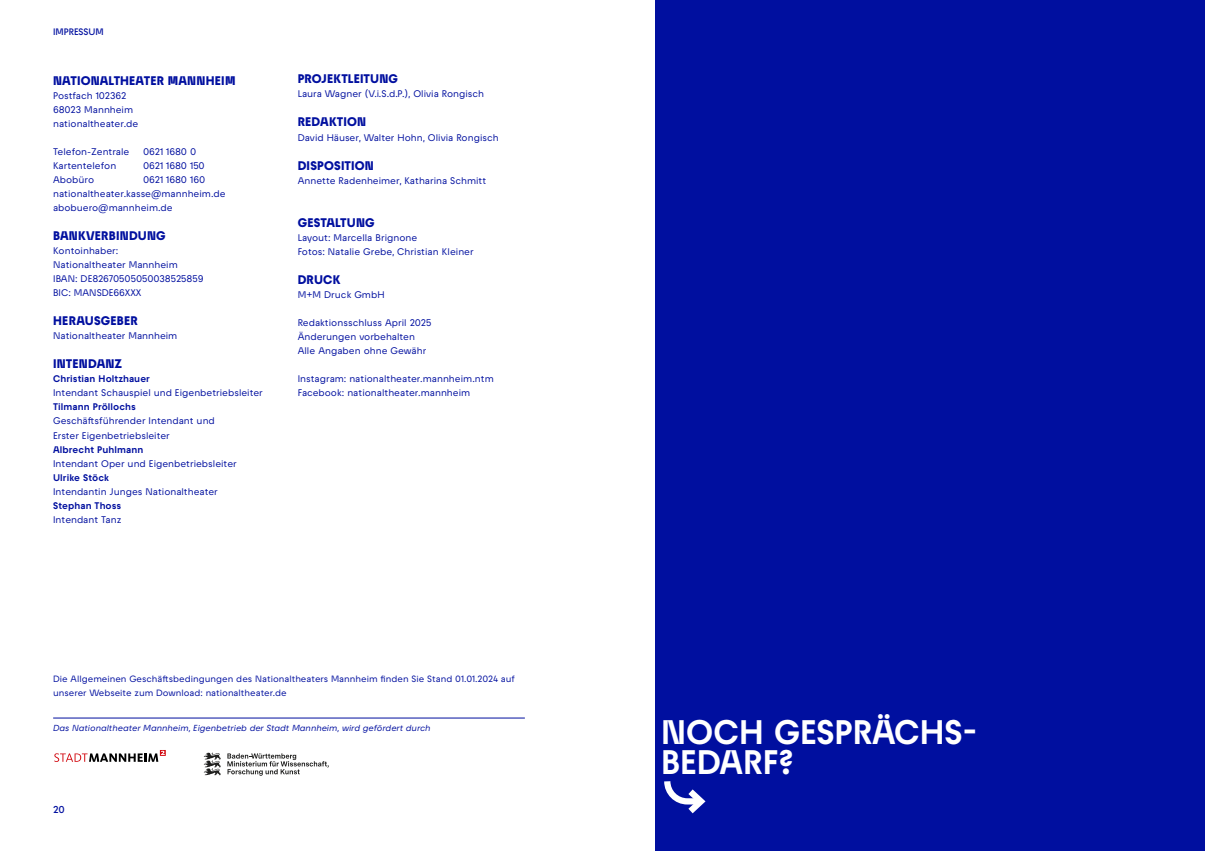
<style>
.page{position:relative;width:1205px;height:851px;background:#fff}
.page>*{position:absolute;margin:0;border:0;box-sizing:border-box;transform-origin:0 0}
.t1{font:700 34px/30px "Raptor V2 Premium";color:#fff}
.t2{font:900 12.5px "Raptor V2 Premium";letter-spacing:.015em;color:#000f9f}
.t3{font:600 10px "Raptor V2 Premium";color:#000f9f}
.t4{font:500 9.62px/14px "Raptor V2 Premium";color:#000f9f}
.t5{font:700 9.62px "Raptor V2 Premium";letter-spacing:.01em;color:#000f9f}
.t6{font:600 9.38px "Raptor V2 Premium";color:#000f9f}
.t7{font:500 9.12px/14px "Raptor V2 Premium";color:#000f9f}
.t8{font:italic 500 8.75px "Raptor V2 Premium";letter-spacing:-.005em;color:#000f9f}
</style>
<div class="page">
<hr style="left:53px;top:717px;width:472px;height:1px;background:#000f9f">
<svg style="left:54px;top:750px;width:112px;height:11px"></svg>
<svg style="left:227px;top:753px;width:102px;height:22px"></svg>
<svg style="left:204px;top:752px;width:17px;height:23px"></svg>
<div style="left:656px;top:0;width:549px;height:850px;background:#000f9f"></div>
<svg style="left:664px;top:781px;width:42px;height:33px"></svg>
<p class="t6" style="left:53px;top:25px;width:52px">IMPRESSUM</p>
<p class="t2" style="left:53px;top:71px;width:184px">NATIONALTHEATER MANNHEIM</p>
<p class="t4" style="left:53px;top:89px;width:87px">Postfach 102362<br>68023 Mannheim nationaltheater.de</p>
<p class="t4" style="left:53px;top:145px;width:78px">Telefon-Zentrale</p>
<p class="t4" style="left:143px;top:145px;width:55px">0621 1680 0</p>
<p class="t4" style="left:53px;top:159px;width:65px">Kartentelefon</p>
<p class="t4" style="left:143px;top:159px;width:63px">0621 1680 150</p>
<p class="t4" style="left:53px;top:173px;width:42px">Abobüro</p>
<p class="t4" style="left:53px;top:173px;width:174px;text-indent:90px">0621 1680 160 nationaltheater.kasse@mannheim.de abobuero@mannheim.de</p>
<p class="t2" style="left:53px;top:226px;width:114px">BANKVERBINDUNG</p>
<p class="t4" style="left:53px;top:244px;width:152px">Kontoinhaber:<br>Nationaltheater Mannheim<br>IBAN: DE82670505050038525859<br>BIC: MANSDE66XXX</p>
<p class="t2" style="left:53px;top:311px;width:86px">HERAUSGEBER</p>
<p class="t4" style="left:53px;top:329px;width:126px">Nationaltheater Mannheim</p>
<p class="t2" style="left:53px;top:354px;width:70px">INTENDANZ</p>
<p class="t5" style="left:53px;top:372px;width:98px">Christian Holtzhauer</p>
<p class="t4" style="left:53px;top:386px;width:211px">Intendant Schauspiel und Eigenbetriebsleiter</p>
<p class="t5" style="left:53px;top:400px;width:84px">Tilmann Pröllochs</p>
<p class="t4" style="left:53px;top:414px;width:163px">Geschäftsführender Intendant und<br>Erster Eigenbetriebsleiter</p>
<p class="t5" style="left:53px;top:442px;width:92px">Albrecht Puhlmann</p>
<p class="t4" style="left:53px;top:456px;width:185px">Intendant Oper und Eigenbetriebsleiter</p>
<p class="t5" style="left:53px;top:470px;width:57px">Ulrike Stöck</p>
<p class="t4" style="left:53px;top:484px;width:166px">Intendantin Junges Nationaltheater</p>
<p class="t5" style="left:53px;top:498px;width:70px">Stephan Thoss</p>
<p class="t4" style="left:53px;top:512px;width:70px">Intendant Tanz</p>
<p class="t2" style="left:298px;top:70px;width:102px">PROJEKTLEITUNG</p>
<p class="t4" style="left:298px;top:87px;width:188px">Laura Wagner (V.i.S.d.P.), Olivia Rongisch</p>
<p class="t2" style="left:298px;top:113px;width:70px">REDAKTION</p>
<p class="t4" style="left:298px;top:130px;width:203px">David Häuser, Walter Hohn, Olivia Rongisch</p>
<p class="t2" style="left:298px;top:156px;width:78px">DISPOSITION</p>
<p class="t4" style="left:298px;top:173px;width:190px">Annette Radenheimer, Katharina Schmitt</p>
<p class="t2" style="left:298px;top:213px;width:78px">GESTALTUNG</p>
<p class="t4" style="left:298px;top:230px;width:177px">Layout: Marcella Brignone<br>Fotos: Natalie Grebe, Christian Kleiner</p>
<p class="t2" style="left:298px;top:270px;width:44px">DRUCK</p>
<p class="t4" style="left:298px;top:287px;width:88px">M+M Druck GmbH</p>
<p class="t4" style="left:298px;top:315px;width:135px">Redaktionsschluss April 2025<br>Änderungen vorbehalten<br>Alle Angaben ohne Gewähr</p>
<p class="t4" style="left:298px;top:371px;width:198px">Instagram: nationaltheater.mannheim.ntm<br>Facebook: nationaltheater.mannheim</p>
<p class="t7" style="left:53px;top:671px;width:463px">Die Allgemeinen Geschäftsbedingungen des Nationaltheaters Mannheim finden Sie Stand 01.01.2024 auf unserer Webseite zum Download: nationaltheater.de</p>
<p class="t8" style="left:53px;top:721px;width:379px">Das Nationaltheater Mannheim, Eigenbetrieb der Stadt Mannheim, wird gefördert durch</p>
<h1 class="t1" style="left:661px;top:715px;width:318px">NOCH GESPRÄCHS-<br>BEDARF?</h1>
<p class="t3" style="left:53px;top:802px;width:13px">20</p>
</div>
